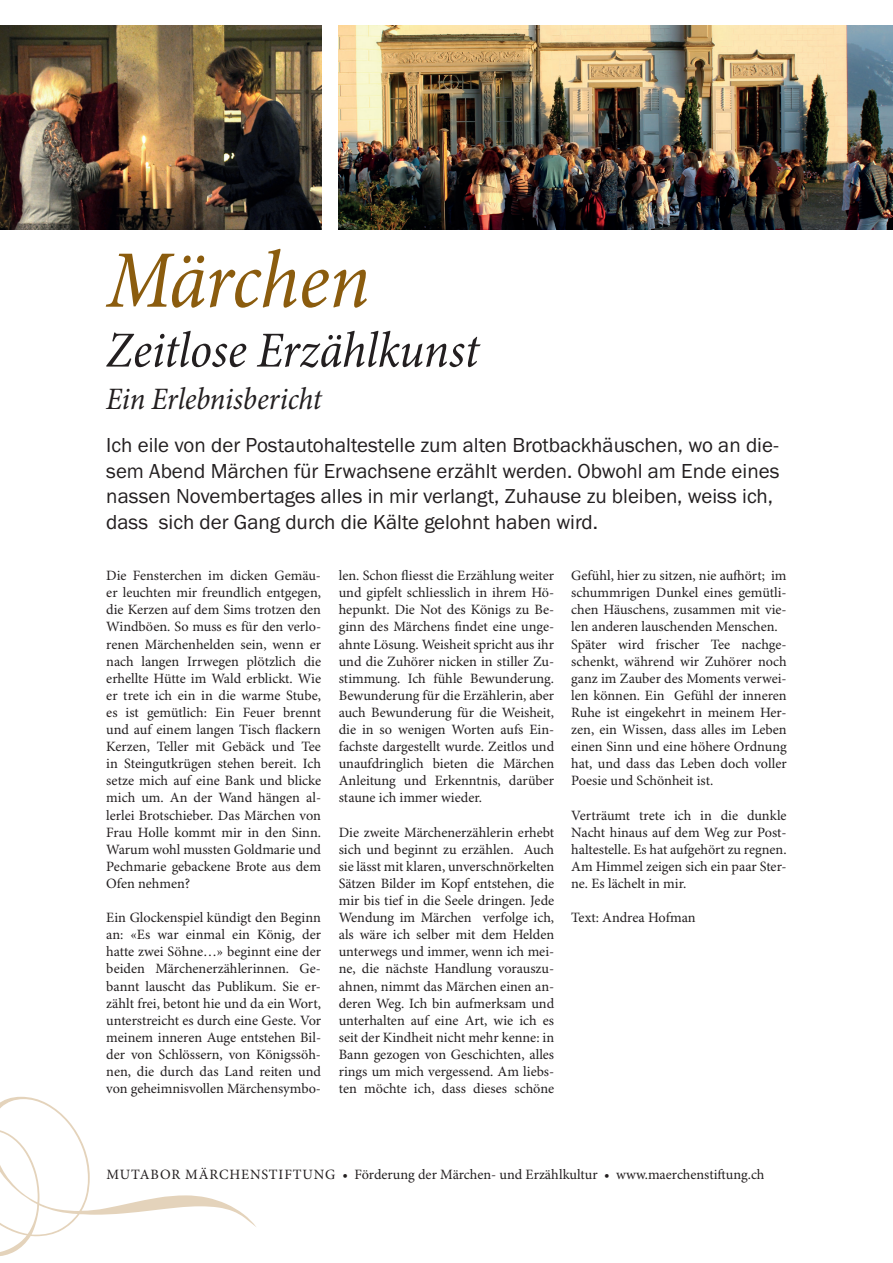
<style>
.page{position:relative;width:893px;height:1263px;background:#fff}
.page>*{position:absolute;margin:0;border:0;box-sizing:border-box;transform-origin:0 0}
.t1{font:italic condensed 82.5px "Minion Pro";letter-spacing:-.01em;color:#8b5c0e}
.t2{font:italic condensed 51px "Minion Pro";letter-spacing:-.005em;color:#231f20}
.t3{font:italic condensed 31.5px "Minion Pro";letter-spacing:-.005em;color:#231f20}
.t4{font:21px/25.7px "Franklin Gothic URW Boo";color:#231f20}
.t5{font:14.25px/17.1px "Minion Pro";color:#231f20;text-align:justify}
</style>
<div class="page">
<svg style="left:0;top:1097px;width:256px;height:159px"></svg>
<img style="left:0;top:26px;width:322px;height:204px">
<img style="left:339px;top:26px;width:554px;height:204px">
<h1 class="t1" style="left:106px;top:225px;width:265px">Märchen</h1>
<h2 class="t2" style="left:106px;top:316px;width:374px">Zeitlose Erzählkunst</h2>
<h3 class="t3" style="left:106px;top:378px;width:217px">Ein Erlebnisbericht</h3>
<p class="t4" style="left:106px;top:432px;width:675px">Ich eile von der Postautohaltestelle zum alten Brotbackhäuschen, wo an die&shy;sem Abend Märchen für Erwachsene erzählt werden. Obwohl am Ende eines nassen Novembertages alles in mir verlangt, Zuhause zu bleiben, weiss ich, dass sich der Gang durch die Kälte gelohnt haben wird.</p>
<p class="t5" style="left:106px;top:567px;width:216px">Die Fensterchen im dicken Gemäu&shy;er leuchten mir freundlich entgegen, die Kerzen auf dem Sims trotzen den Windböen. So muss es für den verlo&shy;renen Märchenhelden sein, wenn er nach langen Irrwegen plötzlich die erhellte Hütte im Wald erblickt. Wie er trete ich ein in die warme Stube, es ist gemütlich: Ein Feuer brennt und auf einem langen Tisch flackern Kerzen, Teller mit Gebäck und Tee in Steingutkrügen stehen bereit. Ich setze mich auf eine Bank und blicke mich um. An der Wand hängen al&shy;lerlei Brotschieber. Das Märchen von Frau Holle kommt mir in den Sinn.<br>Warum wohl mussten Goldmarie und Pechmarie gebackene Brote aus dem Ofen nehmen?</p>
<p class="t5" style="left:106px;top:909px;width:216px">Ein Glockenspiel kündigt den Beginn an: «Es war einmal ein König, der hatte zwei Söhne…» beginnt eine der beiden Märchenerzählerinnen. Ge&shy;bannt lauscht das Publikum. Sie er&shy;zählt frei, betont hie und da ein Wort, unterstreicht es durch eine Geste. Vor meinem inneren Auge entstehen Bil&shy;der von Schlössern, von Königssöh&shy;nen, die durch das Land reiten und von geheimnisvollen Märchensymbo-</p>
<p class="t5" style="left:339px;top:567px;width:217px">len. Schon fliesst die Erzählung weiter und gipfelt schliesslich in ihrem Hö&shy;hepunkt. Die Not des Königs zu Be&shy;ginn des Märchens findet eine unge&shy;ahnte Lösung. Weisheit spricht aus ihr und die Zuhörer nicken in stiller Zu&shy;stimmung. Ich fühle Bewunderung.<br>Bewunderung für die Erzählerin, aber auch Bewunderung für die Weisheit, die in so wenigen Worten aufs Ein&shy;fachste dargestellt wurde. Zeitlos und unaufdringlich bieten die Märchen Anleitung und Erkenntnis, darüber staune ich immer wieder.</p>
<p class="t5" style="left:339px;top:824px;width:217px">Die zweite Märchenerzählerin erhebt sich und beginnt zu erzählen. Auch sie lässt mit klaren, unverschnörkelten Sätzen Bilder im Kopf entstehen, die mir bis tief in die Seele dringen. Jede Wendung im Märchen verfolge ich, als wäre ich selber mit dem Helden unterwegs und immer, wenn ich mei&shy;ne, die nächste Handlung vorauszu&shy;ahnen, nimmt das Märchen einen an&shy;deren Weg. Ich bin aufmerksam und unterhalten auf eine Art, wie ich es seit der Kindheit nicht mehr kenne: in Bann gezogen von Geschichten, alles rings um mich vergessend. Am liebs&shy;ten möchte ich, dass dieses schöne</p>
<p class="t5" style="left:571px;top:568px;width:217px;text-align:left">Gefühl, hier zu sitzen, nie aufhört; im schummrigen Dunkel eines gemütli&shy;chen Häuschens, zusammen mit vie&shy;len anderen lauschenden Menschen.<br>Später wird frischer Tee nachge&shy;schenkt, während wir Zuhörer noch ganz im Zauber des Moments verwei&shy;len können. Ein Gefühl der inneren Ruhe ist eingekehrt in meinem Her&shy;zen, ein Wissen, dass alles im Leben einen Sinn und eine höhere Ordnung hat, und dass das Leben doch voller Poesie und Schönheit ist.</p>
<p class="t5" style="left:571px;top:807px;width:217px">Verträumt trete ich in die dunkle Nacht hinaus auf dem Weg zur Post&shy;haltestelle. Es hat aufgehört zu regnen.<br>Am Himmel zeigen sich ein paar Ster&shy;ne. Es lächelt in mir.</p>
<p class="t5" style="left:571px;top:910px;width:126px">Text: Andrea Hofman</p>
<p class="t5" style="left:106px;top:1166px;width:660px">MUTABOR MÄRCHENSTIFTUNG • Förderung der Märchen- und Erzählkultur • www.maerchenstiftung.ch</p>
</div>
